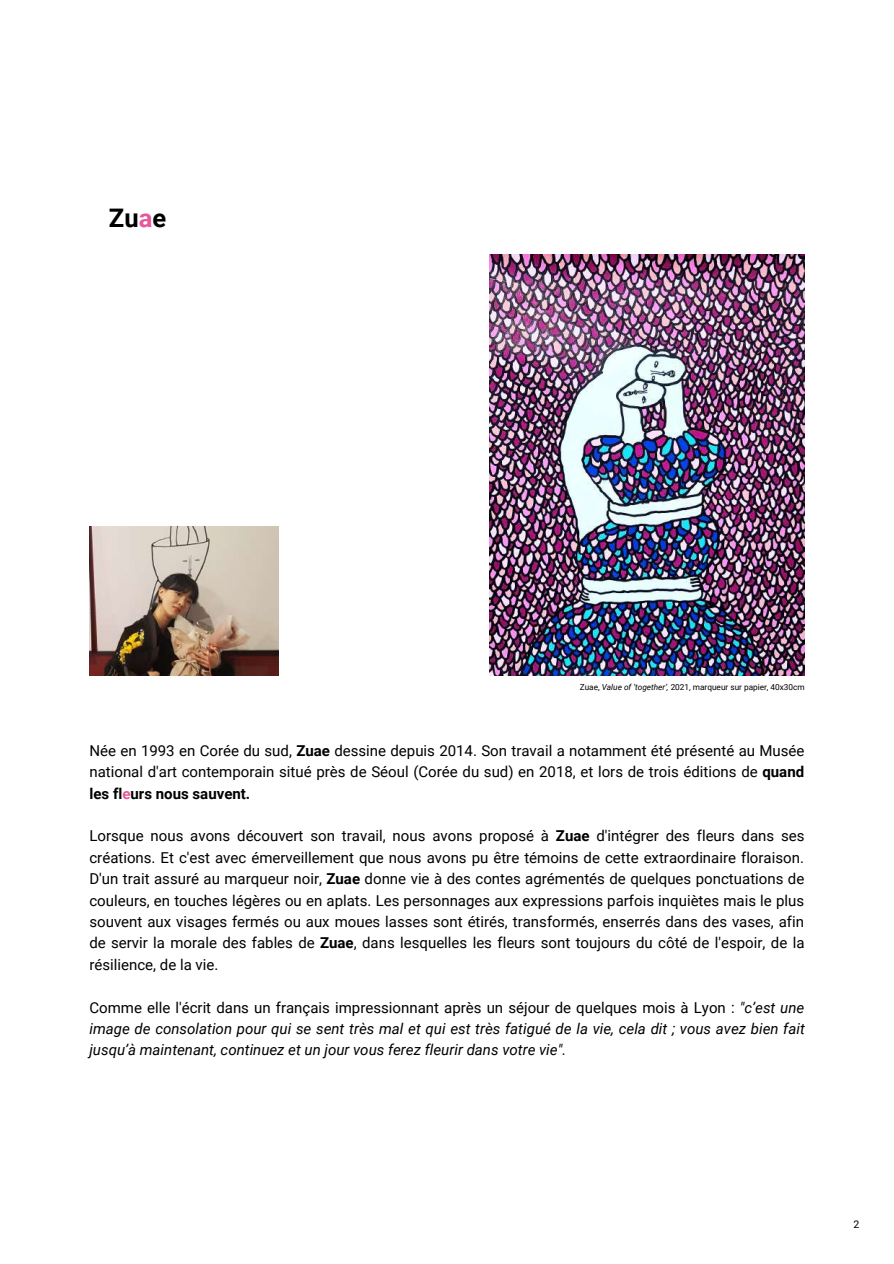
<style>
.page{position:relative;width:894px;height:1264px;background:#fff}
.page>*{position:absolute;margin:0;border:0;box-sizing:border-box;transform-origin:0 0}
.t1{font:700 25.5px "Roboto";color:#000}
.t2{font:15px/21.5px "Roboto";color:#000;text-align:justify}
.t3{font:italic 15px/21.5px "Roboto";color:#000;text-align:justify}
.t4{font:10.5px "Roboto";color:#000}
.t5{font:8.25px "Roboto";color:#000}
.s1{color:#e7579c}
.s2{font-style:italic}
.s3{font-weight:700}
.s4{font-weight:700;color:#e7579c}
.s5{font-style:normal}
</style>
<div class="page">
<img style="left:89px;top:526px;width:190px;height:149px">
<img style="left:489px;top:254px;width:315px;height:421px">
<h1 class="t1" style="left:109px;top:203px;width:59px">Zu<span class="s1">a</span>e</h1>
<p class="t5" style="left:579px;top:682px;width:226px">Zuae, <span class="s2">Value of ’together’,</span> 2021, marqueur sur papier, 40x30cm</p>
<p class="t2" style="left:89px;top:740px;width:716px">Née en 1993 en Corée du sud, <span class="s3">Zuae</span> dessine depuis 2014. Son travail a notamment été présenté au Musée national d'art contemporain situé près de Séoul (Corée du sud) en 2018, et lors de trois éditions de <span class="s3">quand les fl</span><span class="s4">e</span><span class="s3">urs nous sauvent.</span></p>
<p class="t2" style="left:89px;top:825px;width:716px">Lorsque nous avons découvert son travail, nous avons proposé à <span class="s3">Zuae</span> d'intégrer des fleurs dans ses créations. Et c'est avec émerveillement que nous avons pu être témoins de cette extraordinaire floraison.<br>D'un trait assuré au marqueur noir, <span class="s3">Zuae</span> donne vie à des contes agrémentés de quelques ponctuations de couleurs, en touches légères ou en aplats. Les personnages aux expressions parfois inquiètes mais le plus souvent aux visages fermés ou aux moues lasses sont étirés, transformés, enserrés dans des vases, afin de servir la morale des fables de <span class="s3">Zuae</span>, dans lesquelles les fleurs sont toujours du côté de l'espoir, de la résilience, de la vie.</p>
<p class="t3" style="left:89px;top:996px;width:716px"><span class="s5">Comme elle l'écrit dans un français impressionnant après un séjour de quelques mois à Lyon :</span> "c’est une image de consolation pour qui se sent très mal et qui est très fatigué de la vie, cela dit ; vous avez bien fait jusqu’à maintenant, continuez et un jour vous ferez fleurir dans votre vie".</p>
<p class="t4" style="left:853px;top:1218px;width:7px">2</p>
</div>
